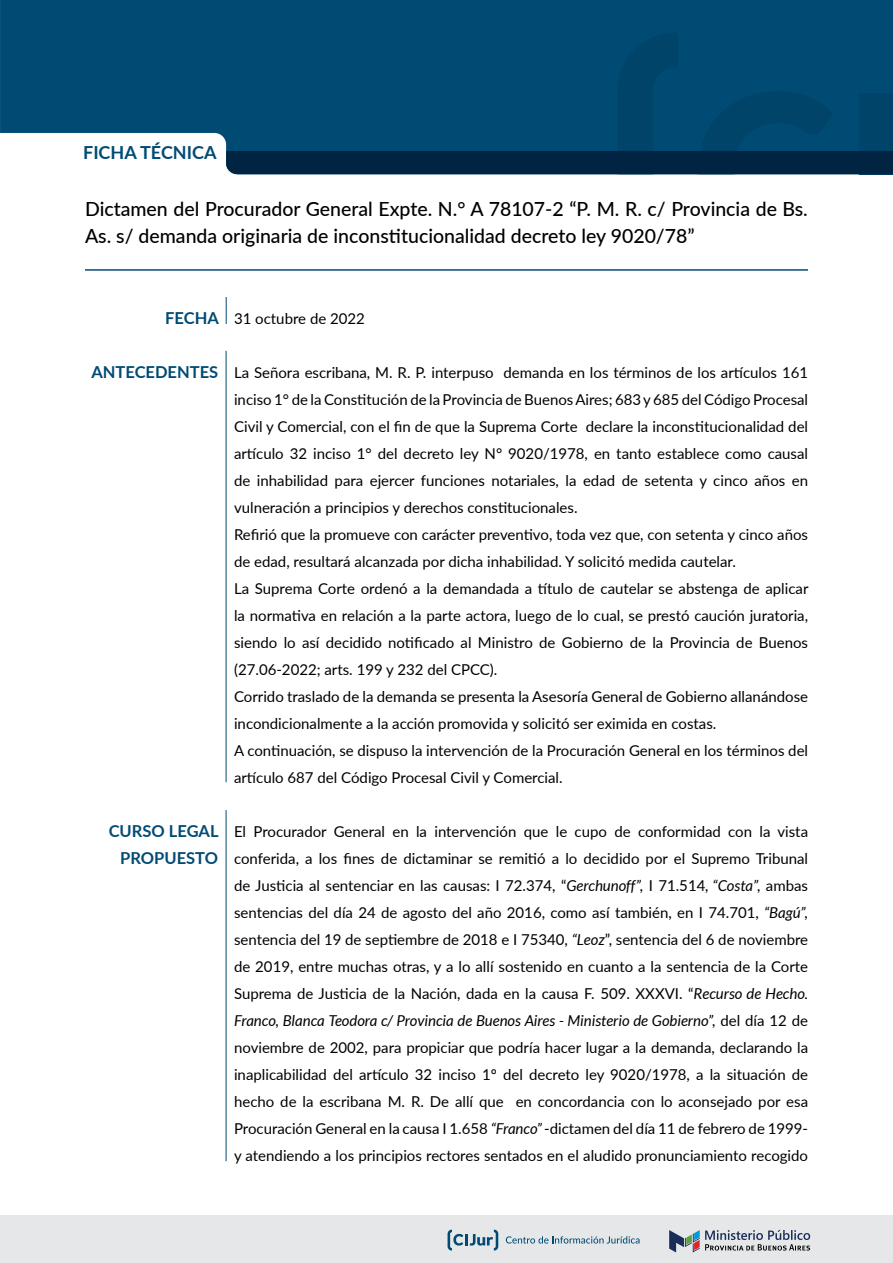
<style>
.page{position:relative;width:893px;height:1263px;background:#fff}
.page>*{position:absolute;margin:0;border:0;box-sizing:border-box;transform-origin:0 0}
.t1{font:500 19.5px/27px "Lato";color:#000}
.t2{font:700 18px "Lato";color:#004b74}
.t3{font:700 16.5px/27px "Lato";color:#004b74;text-align:right}
.t4{font:15px/27px "Lato";color:#000}
.s1{font-style:italic}
</style>
<div class="page">
<div style="left:0;top:1215px;width:893px;height:48px;background:#e6e7e8"></div>
<svg style="left:669px;top:1230px;width:141px;height:22px"></svg>
<svg style="left:506px;top:1236px;width:133px;height:7px"></svg>
<svg style="left:448px;top:1229px;width:50px;height:21px"></svg>
<div style="left:0;top:0;width:893px;height:143px;background:#004b74"></div>
<svg style="left:226px;top:32px;width:667px;height:142px;background:#00446b"></svg>
<hr style="left:85px;top:269px;width:723px;height:2px;background:#004b74">
<svg style="left:226px;top:297px;width:1px;height:27px"></svg>
<hr style="left:226px;top:351px;width:1px;height:431px;background:#004b74">
<hr style="left:226px;top:810px;width:1px;height:351px;background:#004b74">
<p class="t2" style="left:83px;top:139px;width:135px">FICHA TÉCNICA</p>
<h1 class="t1" style="left:85px;top:195px;width:724px">Dictamen del Procurador General Expte. N.° A 78107-2 “P. M. R. c/ Provincia de Bs.<br>As. s/ demanda originaria de inconstitucionalidad decreto ley 9020/78”</h1>
<p class="t3" style="left:165px;top:304px;width:55px">FECHA</p>
<p class="t4" style="left:234px;top:304px;width:132px">31 octubre de 2022</p>
<p class="t3" style="left:91px;top:358px;width:128px">ANTECEDENTES</p>
<p class="t3" style="left:109px;top:817px;width:111px">CURSO LEGAL<br>PROPUESTO</p>
<p class="t4" style="left:234px;top:358px;width:576px">La Señora escribana, M. R. P. interpuso demanda en los términos de los artículos 161 inciso 1° de la Constitución de la Provincia de Buenos Aires; 683 y 685 del Código Procesal Civil y Comercial, con el fin de que la Suprema Corte declare la inconstitucionalidad del artículo 32 inciso 1° del decreto ley N° 9020/1978, en tanto establece como causal de inhabilidad para ejercer funciones notariales, la edad de setenta y cinco años en vulneración a principios y derechos constitucionales.<br>Refirió que la promueve con carácter preventivo, toda vez que, con setenta y cinco años de edad, resultará alcanzada por dicha inhabilidad. Y solicitó medida cautelar.<br>La Suprema Corte ordenó a la demandada a título de cautelar se abstenga de aplicar la normativa en relación a la parte actora, luego de lo cual, se prestó caución juratoria, siendo lo así decidido notificado al Ministro de Gobierno de la Provincia de Buenos (27.06-2022; arts. 199 y 232 del CPCC).<br>Corrido traslado de la demanda se presenta la Asesoría General de Gobierno allanándose incondicionalmente a la acción promovida y solicitó ser eximida en costas.<br>A continuación, se dispuso la intervención de la Procuración General en los términos del artículo 687 del Código Procesal Civil y Comercial.</p>
<p class="t4" style="left:234px;top:817px;width:576px;text-align:justify">El Procurador General en la intervención que le cupo de conformidad con la vista conferida, a los fines de dictaminar se remitió a lo decidido por el Supremo Tribunal de Justicia al sentenciar en las causas: I 72.374, “<span class="s1">Gerchunoff”,</span> I 71.514<span class="s1">, “Costa”,</span> ambas sentencias del día 24 de agosto del año 2016, como así también, en I 74.701, <span class="s1">“Bagú”, </span>sentencia del 19 de septiembre de 2018 e I 75340, <span class="s1">“Leoz</span>”, sentencia del 6 de noviembre de 2019, entre muchas otras, y a lo allí sostenido en cuanto a la sentencia de la Corte Suprema de Justicia de la Nación, dada en la causa F. 509. XXXVI. “<span class="s1">Recurso de Hecho.<br>Franco, Blanca Teodora c/ Provincia de Buenos Aires - Ministerio de Gobierno”,</span> del día 12 de noviembre de 2002, para propiciar que podría hacer lugar a la demanda, declarando la inaplicabilidad del artículo 32 inciso 1º del decreto ley 9020/1978, a la situación de hecho de la escribana M. R. De allí que en concordancia con lo aconsejado por esa Procuración General en la causa I 1.658 <span class="s1">“Franco”</span> -dictamen del día 11 de febrero de 1999- y atendiendo a los principios rectores sentados en el aludido pronunciamiento recogido</p>
</div>
